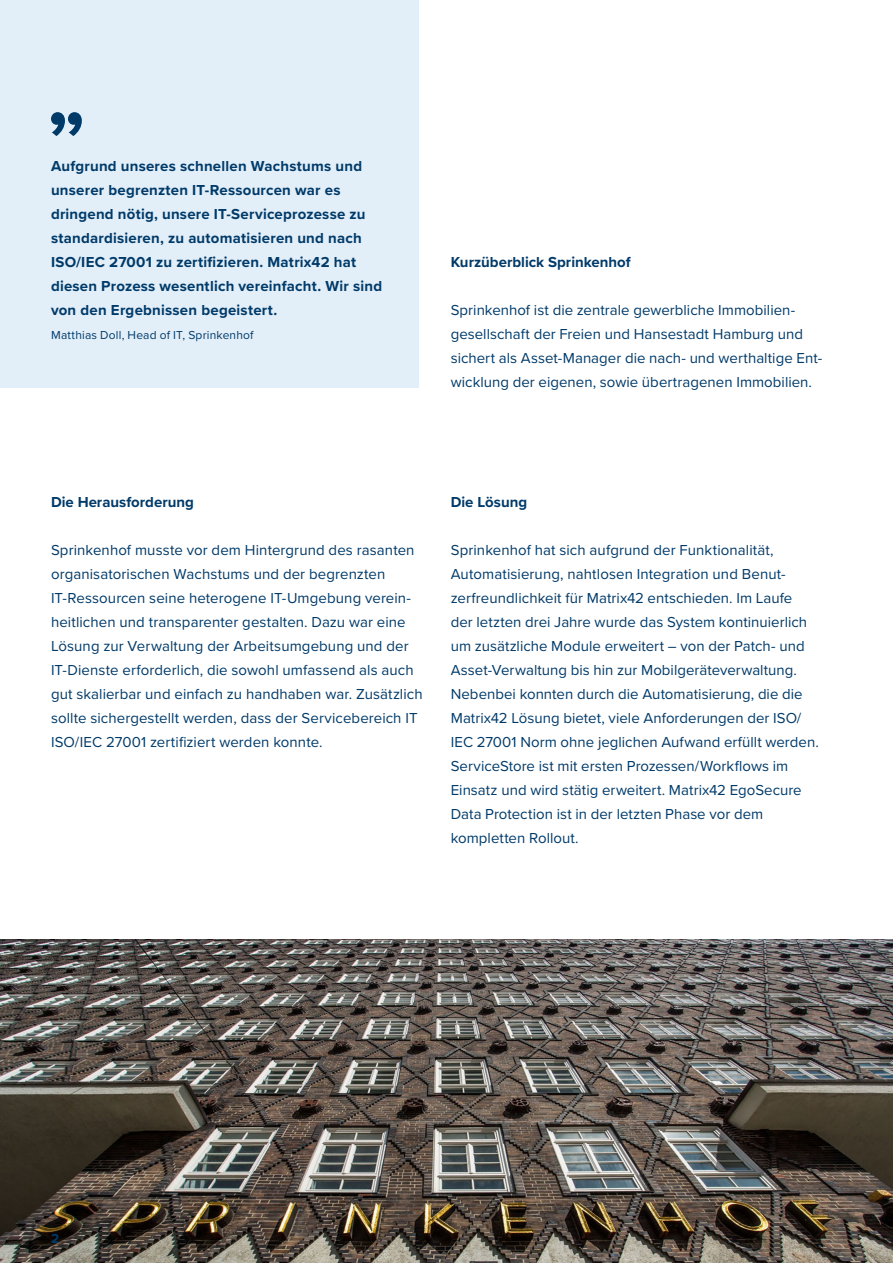
<style>
.page{position:relative;width:893px;height:1263px;background:#fff}
.page>*{position:absolute;margin:0;border:0;box-sizing:border-box;transform-origin:0 0}
.t1{font:15px/24px "Proxima Nova";letter-spacing:.005em;color:#003a69}
.t2{font:700 15px/24px "Proxima Nova";letter-spacing:.015em;color:#003a69}
.t3{font:700 13.5px "Proxima Nova";color:#003a69}
.t4{font:12px "Proxima Nova";letter-spacing:.015em;color:#003a69}
</style>
<div class="page">
<div style="left:0;top:0;width:419px;height:387px;background:#e2eef8"></div>
<img style="left:0;top:939px;width:893px;height:324px">
<svg style="left:51px;top:112px;width:31px;height:24px"></svg>
<p class="t2" style="left:51px;top:154px;width:333px">Aufgrund unseres schnellen Wachstums und unserer begrenzten IT-Ressourcen war es dringend nötig, unsere IT-Serviceprozesse zu standardisieren, zu automatisieren und nach ISO/IEC 27001 zu zertifizieren. Matrix42 hat diesen Prozess wesentlich vereinfacht. Wir sind von den Ergebnissen begeistert.</p>
<p class="t4" style="left:51px;top:326px;width:204px">Matthias Doll, Head of IT, Sprinkenhof</p>
<p class="t2" style="left:451px;top:250px;width:181px">Kurzüberblick Sprinkenhof</p>
<p class="t1" style="left:451px;top:297px;width:373px">Sprinkenhof ist die zentrale gewerbliche Immobilien&shy;gesellschaft der Freien und Hansestadt Hamburg und sichert als Asset-Manager die nach- und werthaltige Ent&shy;wicklung der eigenen, sowie übertragenen Immobilien.</p>
<p class="t2" style="left:51px;top:490px;width:144px">Die Herausforderung</p>
<p class="t1" style="left:51px;top:537px;width:373px">Sprinkenhof musste vor dem Hintergrund des rasanten organisatorischen Wachstums und der begrenzten IT-Ressourcen seine heterogene IT-Umgebung verein&shy;heitlichen und transparenter gestalten. Dazu war eine Lösung zur Verwaltung der Arbeitsumgebung und der IT-Dienste erforderlich, die sowohl umfassend als auch gut skalierbar und einfach zu handhaben war. Zusätzlich sollte sichergestellt werden, dass der Servicebereich IT ISO/IEC 27001 zertifiziert werden konnte.</p>
<p class="t2" style="left:451px;top:490px;width:78px">Die Lösung</p>
<p class="t1" style="left:451px;top:537px;width:370px">Sprinkenhof hat sich aufgrund der Funktionalität, Automatisierung, nahtlosen Integration und Benut&shy;zerfreundlichkeit für Matrix42 entschieden. Im Laufe<br>der letzten drei Jahre wurde das System kontinuierlich um zusätzliche Module erweitert – von der Patch- und Asset-Verwaltung bis hin zur Mobilgeräteverwaltung.<br>Nebenbei konnten durch die Automatisierung, die die Matrix42 Lösung bietet, viele Anforderungen der ISO/ IEC 27001 Norm ohne jeglichen Aufwand erfüllt werden.<br>ServiceStore ist mit ersten Prozessen/Workflows im Einsatz und wird stätig erweitert. Matrix42 EgoSecure Data Protection ist in der letzten Phase vor dem kompletten Rollout.</p>
<p class="t3" style="left:51px;top:1228px;width:10px">2</p>
</div>
